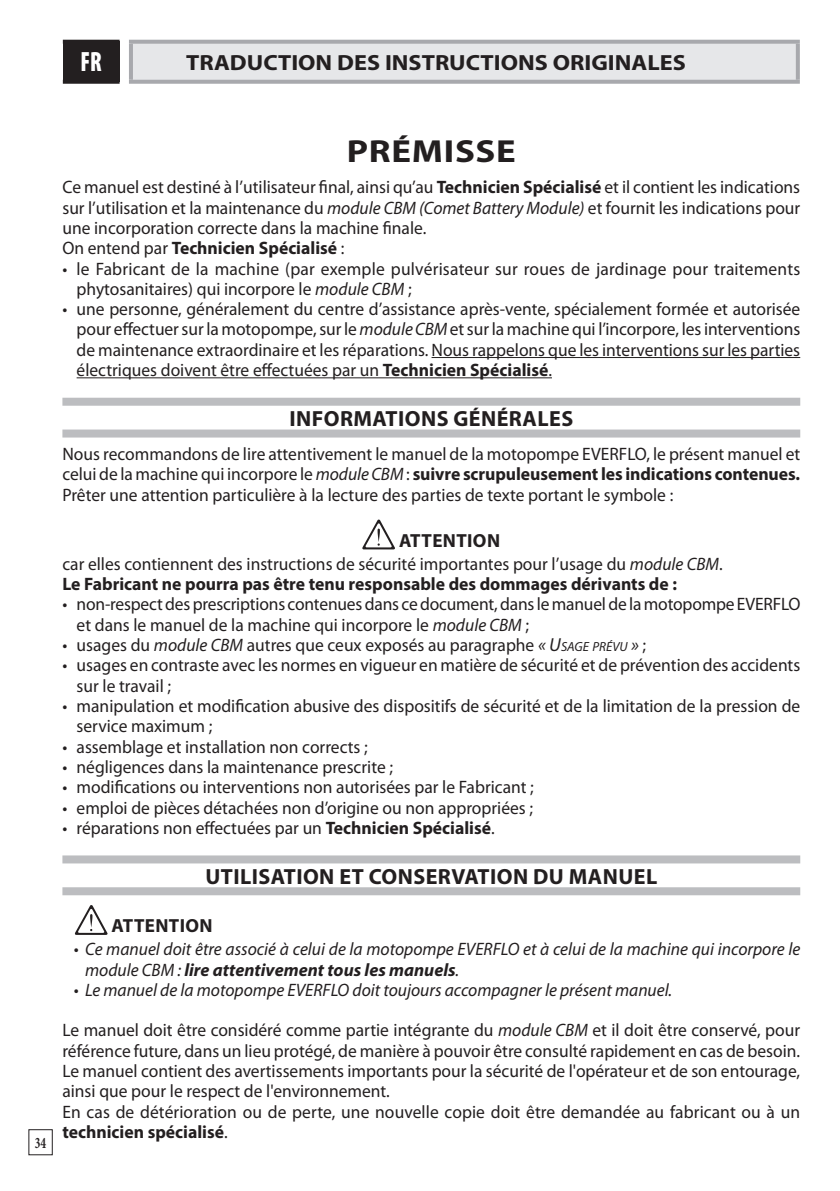
<style>
.page{position:relative;width:840px;height:1191px;background:#fff}
.page>*{position:absolute;margin:0;border:0;box-sizing:border-box;transform-origin:0 0}
.t1{font:700 32px "Myriad Pro";letter-spacing:.02em;color:#231f20;scale:1.15 1}
.t2{font:900 condensed 28px "Myriad Pro";color:#fff;scale:.83 1}
.t3{font:700 22px "Myriad Pro";letter-spacing:.02em;color:#231f20}
.t4{font:700 22px "Myriad Pro";color:#231f20;scale:1.1 1}
.t5{font:700 19px "Myriad Pro";letter-spacing:.02em;color:#231f20}
.t6{font:18px/20.2px "Myriad Pro";color:#231f20}
.t7{font:italic 18px/20.4px "Myriad Pro";color:#231f20}
.t8{font:700 16px "Minion Pro";color:#231f20;scale:.71 1}
.s1{font-weight:700}
.s2{font-style:italic}
.s3{font-style:italic;font-size:18.8px}
.s4{font-style:italic;font-size:13.2px}
</style>
<div class="page">
<div style="left:28px;top:1129px;width:25px;height:26px;border:1px solid #231f20"></div>
<hr style="left:431px;top:357px;width:368px;height:1px;background:#231f20">
<hr style="left:77px;top:377px;width:474px;height:1px;background:#231f20">
<div style="left:62px;top:398px;width:737px;height:8px;background:#bcbdc0"></div>
<div style="left:62px;top:429px;width:737px;height:8px;background:#bcbdc0"></div>
<div style="left:62px;top:855px;width:737px;height:8px;background:#bcbdc0"></div>
<div style="left:62px;top:887px;width:737px;height:8px;background:#bcbdc0"></div>
<div style="left:63px;top:42px;width:56px;height:40px;background:#231f20"></div>
<div style="left:131px;top:42px;width:666px;height:40px;background:#e6e7e9"></div>
<hr style="left:63px;top:40px;width:56px;height:4px;background:#231f20">
<svg style="left:63px;top:82px;width:56px;height:2px"></svg>
<svg style="left:129px;top:40px;width:670px;height:4px;background:#acadb1"></svg>
<hr style="left:129px;top:44px;width:4px;height:36px;background:#a8a9ad">
<svg style="left:795px;top:44px;width:4px;height:36px"></svg>
<svg style="left:129px;top:80px;width:670px;height:4px;background:#adaeb2"></svg>
<svg style="left:362px;top:519px;width:33px;height:30px"></svg>
<svg style="left:75px;top:905px;width:32px;height:30px"></svg>
<h2 class="t2" style="left:81px;top:44px;width:27px">FR</h2>
<p class="t4" style="left:186px;top:48px;width:455px">TRADUCTION DES INSTRUCTIONS ORIGINALES</p>
<p class="t8" style="left:35px;top:1131px;width:18px">34</p>
<h1 class="t1" style="left:346px;top:130px;width:148px">PRÉMISSE</h1>
<p class="t6" style="left:62px;top:177px;width:739px">Ce manuel est destiné à l’utilisateur final, ainsi qu’au <span class="s1">Technicien Spécialisé</span> et il contient les indications sur l’utilisation et la maintenance du <span class="s2">module CBM (Comet Battery Module)</span> et fournit les indications pour une incorporation correcte dans la machine finale.<br>On entend par <span class="s1">Technicien Spécialisé</span> :</p>
<p class="t6" style="left:77px;top:258px;width:724px;text-indent:-14px">• le Fabricant de la machine (par exemple pulvérisateur sur roues de jardinage pour traitements phytosanitaires) qui incorpore le <span class="s2">module CBM</span> ;</p>
<p class="t6" style="left:77px;top:298px;width:724px;text-align:justify;text-indent:-14px">• une personne, généralement du centre d’assistance après-vente, spécialement formée et autorisée pour effectuer sur la motopompe, sur le <span class="s2">module CBM</span> et sur la machine qui l’incorpore, les interventions de maintenance extraordinaire et les réparations. Nous rappelons que les interventions sur les parties électriques doivent être effectuées par un <span class="s1">Technicien Spécialisé</span>.</p>
<p class="t3" style="left:289px;top:404px;width:285px">INFORMATIONS GÉNÉRALES</p>
<p class="t6" style="left:62px;top:443px;width:739px;text-align:justify">Nous recommandons de lire attentivement le manuel de la motopompe EVERFLO, le présent manuel et celui de la machine qui incorpore le <span class="s2">module CBM</span> : <span class="s1">suivre scrupuleusement les indications contenues.<br></span>Prêter une attention particulière à la lecture des parties de texte portant le symbole :</p>
<p class="t5" style="left:399px;top:528px;width:102px">ATTENTION</p>
<p class="t6" style="left:62px;top:553px;width:661px">car elles contiennent des instructions de sécurité importantes pour l’usage du <span class="s2">module CBM</span>.<br><span class="s1">Le Fabricant ne pourra pas être tenu responsable des dommages dérivants de :</span></p>
<p class="t6" style="left:77px;top:594px;width:725px;text-indent:-14px">• non-respect des prescriptions contenues dans ce document, dans le manuel de la motopompe EVERFLO et dans le manuel de la machine qui incorpore le <span class="s2">module CBM</span> ;</p>
<p class="t6" style="left:62px;top:634px;width:585px">• usages du <span class="s2">module CBM</span> autres que ceux exposés au paragraphe <span class="s3">« U</span><span class="s4">SAGE PRÉVU</span> <span class="s3">»</span> ;</p>
<p class="t6" style="left:77px;top:655px;width:724px;text-indent:-14px">• usages en contraste avec les normes en vigueur en matière de sécurité et de prévention des accidents sur le travail ;</p>
<p class="t6" style="left:77px;top:695px;width:724px;text-indent:-14px">• manipulation et modification abusive des dispositifs de sécurité et de la limitation de la pression de service maximum ;</p>
<p class="t6" style="left:62px;top:736px;width:307px">• assemblage et installation non corrects ;</p>
<p class="t6" style="left:62px;top:756px;width:332px">• négligences dans la maintenance prescrite ;</p>
<p class="t6" style="left:62px;top:776px;width:472px">• modifications ou interventions non autorisées par le Fabricant ;</p>
<p class="t6" style="left:62px;top:797px;width:472px">• emploi de pièces détachées non d’origine ou non appropriées ;</p>
<p class="t6" style="left:62px;top:817px;width:433px">• réparations non effectuées par un <span class="s1">Technicien Spécialisé</span>.</p>
<p class="t3" style="left:205px;top:862px;width:453px">UTILISATION ET CONSERVATION DU MANUEL</p>
<p class="t5" style="left:111px;top:913px;width:102px">ATTENTION</p>
<p class="t7" style="left:85px;top:938px;width:716px;text-indent:-11px">• Ce manuel doit être associé à celui de la motopompe EVERFLO et à celui de la machine qui incorpore le module CBM : <span class="s1">lire attentivement tous les manuels</span>.</p>
<p class="t7" style="left:74px;top:979px;width:599px">• Le manuel de la motopompe EVERFLO doit toujours accompagner le présent manuel.</p>
<p class="t6" style="left:62px;top:1020px;width:739px">Le manuel doit être considéré comme partie intégrante du <span class="s2">module CBM</span> et il doit être conservé, pour référence future, dans un lieu protégé, de manière à pouvoir être consulté rapidement en cas de besoin.<br>Le manuel contient des avertissements importants pour la sécurité de l'opérateur et de son entourage, ainsi que pour le respect de l'environnement.<br>En cas de détérioration ou de perte, une nouvelle copie doit être demandée au fabricant ou à un <span class="s1">technicien spécialisé</span>.</p>
</div>
